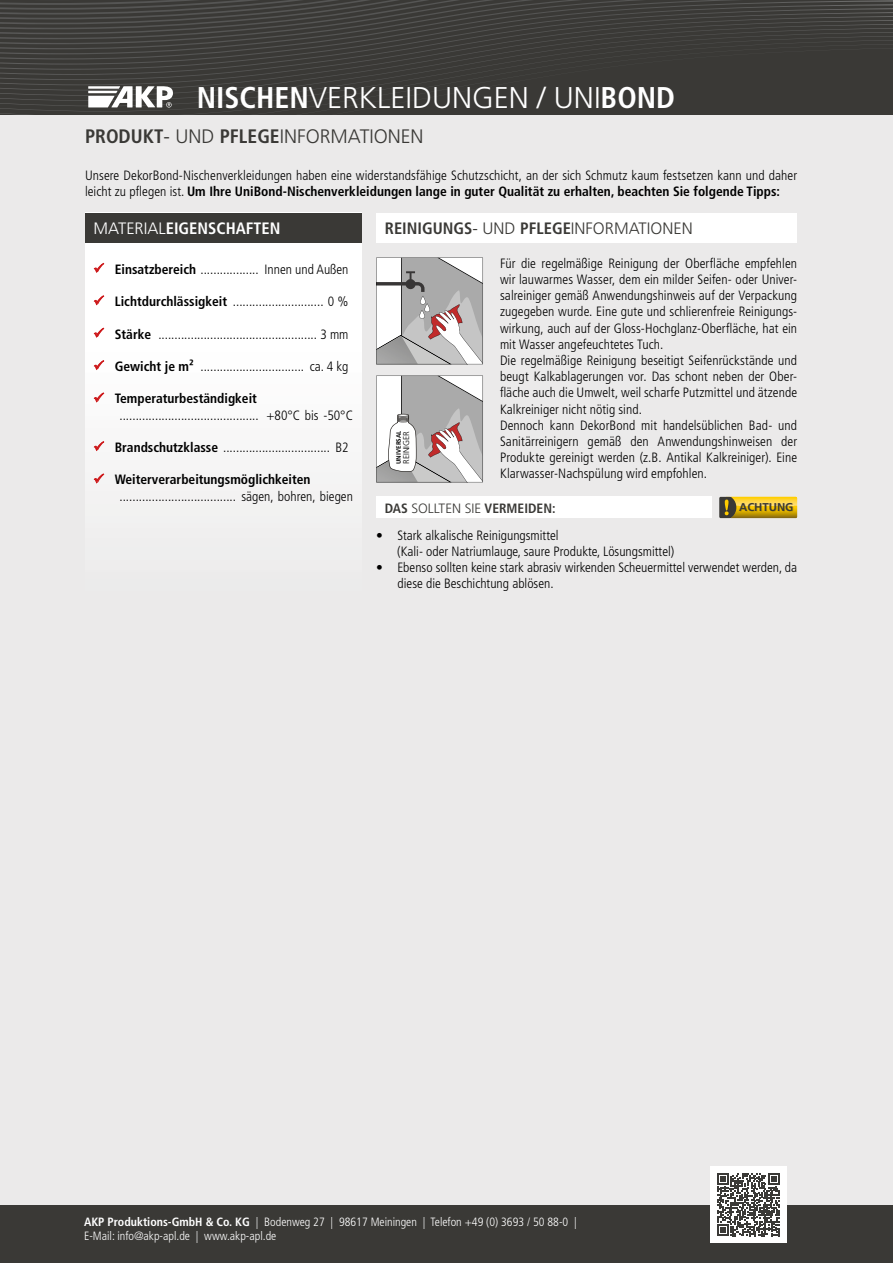
<style>
.page{position:relative;width:893px;height:1263px;background:#ebeaea}
.page>*{position:absolute;margin:0;border:0;box-sizing:border-box;transform-origin:0 0}
.t1{font:300 30px "Frutiger LT Pro";color:#fff}
.t2{font:300 19.5px "Frutiger LT Pro";color:#3a3936}
.t3{font:300 16.5px "Frutiger LT Pro";color:#3a3936}
.t4{font:700 condensed 16.5px "Frutiger LT Std";color:#fff}
.t5{font:300 condensed 13.5px/16.2px "Frutiger LT Std";letter-spacing:.005em;color:#000}
.t6{font:700 condensed 13.5px "Frutiger LT Std";color:#3a3936}
.t7{font:300 condensed 12px/14.4px "Frutiger LT Std";color:#fff}
.t8{font:700 11.4px "Frutiger LT Pro";color:#3a3936}
.t9{font:300 8.4px "Frutiger LT Pro";color:#000}
.t10{font:700 condensed 6.3px "Frutiger LT Std";color:#000;scale:1.12 1}
.s1{font-family:"Frutiger LT Std";font-weight:700;font-stretch:condensed}
.s2{font-weight:700}
.s3{font-family:"Frutiger LT Pro";font-weight:300;font-stretch:normal}
.s4{color:#cd1719}
</style>
<div class="page">
<img style="left:0;top:113px;width:36px;height:2px">
<hr style="left:177px;top:112px;width:716px;height:3px;background:#3a3936">
<div style="left:0;top:106px;width:893px;height:6px;background:#3a3936"></div>
<div style="left:0;top:101px;width:893px;height:5px;background:#3a3936"></div>
<div style="left:0;top:96px;width:893px;height:5px;background:#3a3936"></div>
<img style="left:0;top:90px;width:893px;height:6px">
<img style="left:0;top:85px;width:893px;height:5px">
<img style="left:0;top:80px;width:893px;height:5px">
<img style="left:0;top:75px;width:893px;height:5px">
<img style="left:0;top:70px;width:893px;height:5px">
<img style="left:0;top:0;width:893px;height:70px">
<img style="left:0;top:0;width:744px;height:65px">
<img style="left:0;top:0;width:646px;height:59px">
<img style="left:0;top:0;width:583px;height:54px">
<img style="left:0;top:0;width:534px;height:49px">
<img style="left:0;top:0;width:495px;height:44px">
<img style="left:0;top:0;width:461px;height:39px">
<img style="left:0;top:0;width:430px;height:34px">
<img style="left:0;top:0;width:401px;height:29px">
<img style="left:0;top:0;width:371px;height:24px">
<img style="left:0;top:0;width:340px;height:19px">
<img style="left:0;top:0;width:304px;height:15px">
<img style="left:0;top:0;width:260px;height:10px">
<img style="left:0;top:0;width:201px;height:5px">
<img style="left:30px;top:0;width:48px;height:1px">
<svg style="left:88px;top:86px;width:85px;height:22px;background:#b6b6b5"></svg>
<div style="left:0;top:1205px;width:893px;height:58px;background:#3a3936"></div>
<div style="left:710px;top:1166px;width:77px;height:77px;background:#fff"></div>
<svg style="left:717px;top:1173px;width:63px;height:63px"></svg>
<div style="left:85px;top:213px;width:276px;height:382px;background:linear-gradient(to right,#f8f8f8,#f8f8f8)"></div>
<div style="left:85px;top:213px;width:276px;height:29px;background:#3a3936"></div>
<div style="left:376px;top:213px;width:421px;height:30px;background:#fff"></div>
<svg style="left:376px;top:258px;width:107px;height:106px;background:#c1bdbd"></svg>
<svg style="left:376px;top:376px;width:107px;height:106px;background:#c9c5c5"></svg>
<div style="left:376px;top:497px;width:336px;height:21px;background:#fff"></div>
<svg style="left:719px;top:497px;width:78px;height:22px;background:#c3a329"></svg>
<h1 class="t1" style="left:197px;top:80px;width:480px"><span class="s1">NISCHEN</span>VERKLEIDUNGEN / UNI<span class="s1">BOND</span></h1>
<h2 class="t2" style="left:85px;top:125px;width:340px"><span class="s1">PRODUKT</span>- UND <span class="s1">PFLEGE</span>INFORMATIONEN</h2>
<p class="t5" style="left:85px;top:168px;width:714px">Unsere DekorBond-Nischenverkleidungen haben eine widerstandsfähige Schutzschicht, an der sich Schmutz kaum festsetzen kann und daher leicht zu pflegen ist. <span class="s2">Um Ihre UniBond-Nischenverkleidungen lange in guter Qualität zu erhalten, beachten Sie folgende Tipps:</span></p>
<p class="t4" style="left:94px;top:218px;width:188px"><span class="s3">MATERIAL</span>EIGENSCHAFTEN</p>
<p class="t3" style="left:385px;top:219px;width:309px"><span class="s1">REINIGUNGS</span>- UND <span class="s1">PFLEGE</span>INFORMATIONEN</p>
<p class="t5" style="left:500px;top:255px;width:299px">Für die regelmäßige Reinigung der Oberfläche empfehlen wir lauwarmes Wasser, dem ein milder Seifen- oder Univer&shy;salreiniger gemäß Anwendungshinweis auf der Verpackung zugegeben wurde. Eine gute und schlierenfreie Reinigungs&shy;wirkung, auch auf der Gloss-Hochglanz-Oberfläche, hat ein mit Wasser angefeuchtetes Tuch.<br>Die regelmäßige Reinigung beseitigt Seifenrückstände und beugt Kalkablagerungen vor. Das schont neben der Ober&shy;fläche auch die Umwelt, weil scharfe Putzmittel und ätzende Kalkreiniger nicht nötig sind.<br>Dennoch kann DekorBond mit handelsüblichen Bad- und Sanitärreinigern gemäß den Anwendungshinweisen der Produkte gereinigt werden (z.B. Antikal Kalkreiniger). Eine Klarwasser-Nachspülung wird empfohlen.</p>
<p class="t5" style="left:94px;top:261px;width:257px"><span class="s4">✓</span> <span class="s2">Einsatzbereich</span> .................. Innen und Außen</p>
<p class="t5" style="left:94px;top:294px;width:257px"><span class="s4">✓</span> <span class="s2">Lichtdurchlässigkeit</span> ............................ 0 %</p>
<p class="t5" style="left:94px;top:326px;width:257px"><span class="s4">✓</span> <span class="s2">Stärke</span> ................................................. 3 mm</p>
<p class="t5" style="left:94px;top:358px;width:257px"><span class="s4">✓</span> <span class="s2">Gewicht je m²</span> ................................ ca. 4 kg</p>
<p class="t5" style="left:119px;top:391px;width:235px;text-indent:-26px"><span class="s4">✓</span> <span class="s2">Temperaturbeständigkeit </span>........................................... +80°C bis -50°C</p>
<p class="t5" style="left:94px;top:439px;width:257px"><span class="s4">✓</span> <span class="s2">Brandschutzklasse</span> ................................. B2</p>
<p class="t5" style="left:119px;top:472px;width:235px;text-indent:-26px"><span class="s4">✓</span> <span class="s2">Weiterverarbeitungsmöglichkeiten </span>.................................... sägen, bohren, biegen</p>
<p class="t10" style="left:395px;top:464px;width:31px;rotate:-90deg">UNIVERSAL</p>
<p class="t9" style="left:401px;top:464px;width:34px;rotate:-90deg">REINIGER</p>
<p class="t6" style="left:385px;top:500px;width:172px">DAS <span class="s3">SOLLTEN SIE</span> VERMEIDEN:</p>
<p class="t8" style="left:739px;top:500px;width:56px">ACHTUNG</p>
<p class="t5" style="left:397px;top:527px;width:279px;text-indent:-21px">• Stark alkalische Reinigungsmittel<br>(Kali- oder Natriumlauge, saure Produkte, Lösungsmittel)</p>
<p class="t5" style="left:398px;top:559px;width:401px;text-indent:-21px">• Ebenso sollten keine stark abrasiv wirkenden Scheuermittel verwendet werden, da diese die Beschichtung ablösen.</p>
<p class="t7" style="left:84px;top:1215px;width:494px"><span class="s2">AKP Produktions-GmbH &amp; Co. KG</span> | Bodenweg 27 | 98617 Meiningen | Telefon +49 (0) 3693 / 50 88-0 |<br>E-Mail: info@akp-apl.de | www.akp-apl.de</p>
</div>
